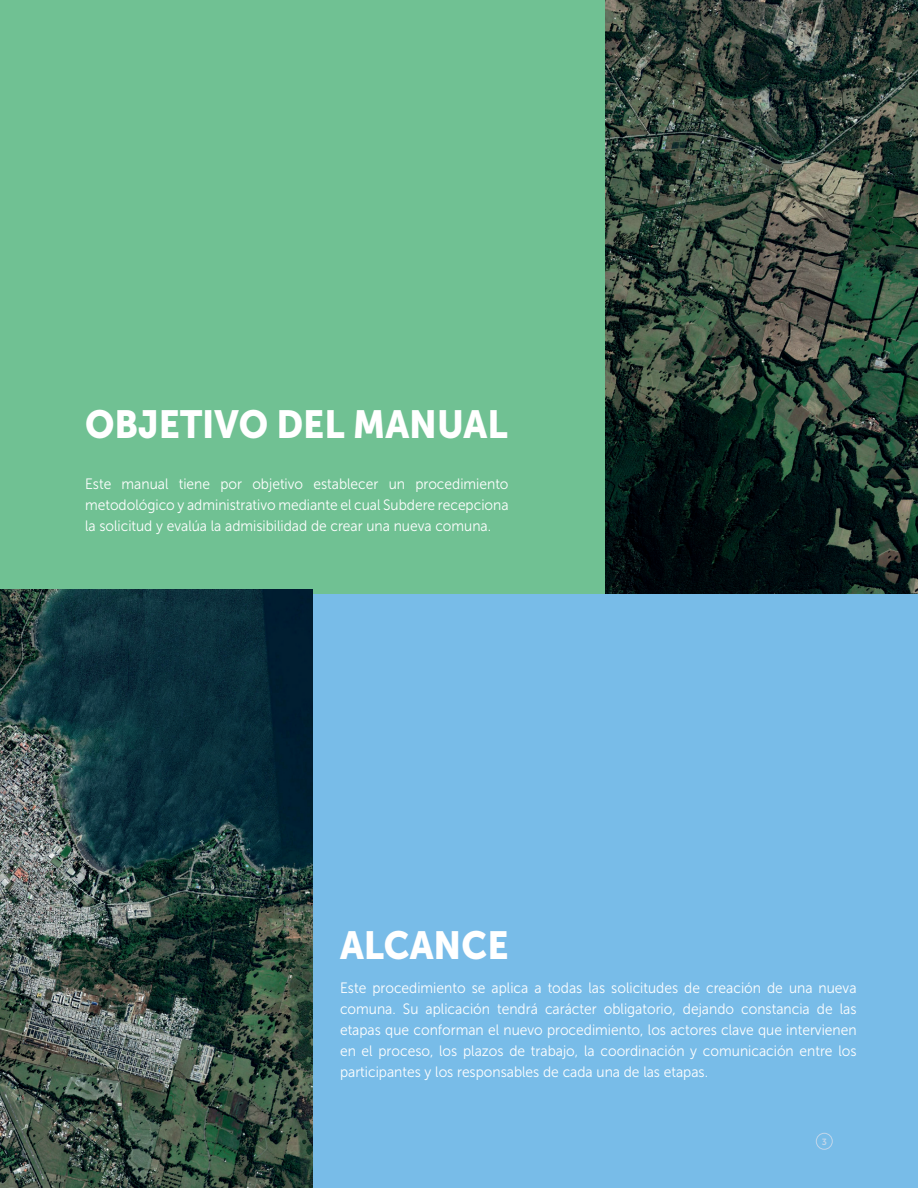
<style>
.page{position:relative;width:918px;height:1188px;background:#78bce8}
.page>*{position:absolute;margin:0;border:0;box-sizing:border-box;transform-origin:0 0}
.t1{font:39px "Museo Sans 900";color:#fff;scale:.92 1}
.t2{font:15px/21px "Museo Sans 300";color:#fff;text-align:justify;scale:.92 1}
.t3{font:9px "Museo Sans 700";color:#c1d6ea}
</style>
<div class="page">
<div style="left:816px;top:1133px;width:17px;height:17px;border:1px solid #c1d6ea;border-radius:50%"></div>
<div style="left:0;top:0;width:917px;height:594px;background:#70c193"></div>
<img style="left:605px;top:0;width:313px;height:594px">
<img style="left:0;top:590px;width:313px;height:598px">
<h1 class="t1" style="left:85px;top:402px;width:461px">OBJETIVO DEL MANUAL</h1>
<p class="t2" style="left:85px;top:474px;width:462px">Este manual tiene por objetivo establecer un procedimiento metodológico y administrativo mediante el cual Subdere recepciona la solicitud y evalúa la admisibilidad de crear una nueva comuna.</p>
<h1 class="t1" style="left:340px;top:923px;width:185px">ALCANCE</h1>
<p class="t2" style="left:340px;top:978px;width:563px">Este procedimiento se aplica a todas las solicitudes de creación de una nueva comuna. Su aplicación tendrá carácter obligatorio, dejando constancia de las etapas que conforman el nuevo procedimiento, los actores clave que intervienen en el proceso, los plazos de trabajo, la coordinación y comunicación entre los participantes y los responsables de cada una de las etapas.</p>
<p class="t3" style="left:822px;top:1137px;width:7px">3</p>
</div>
